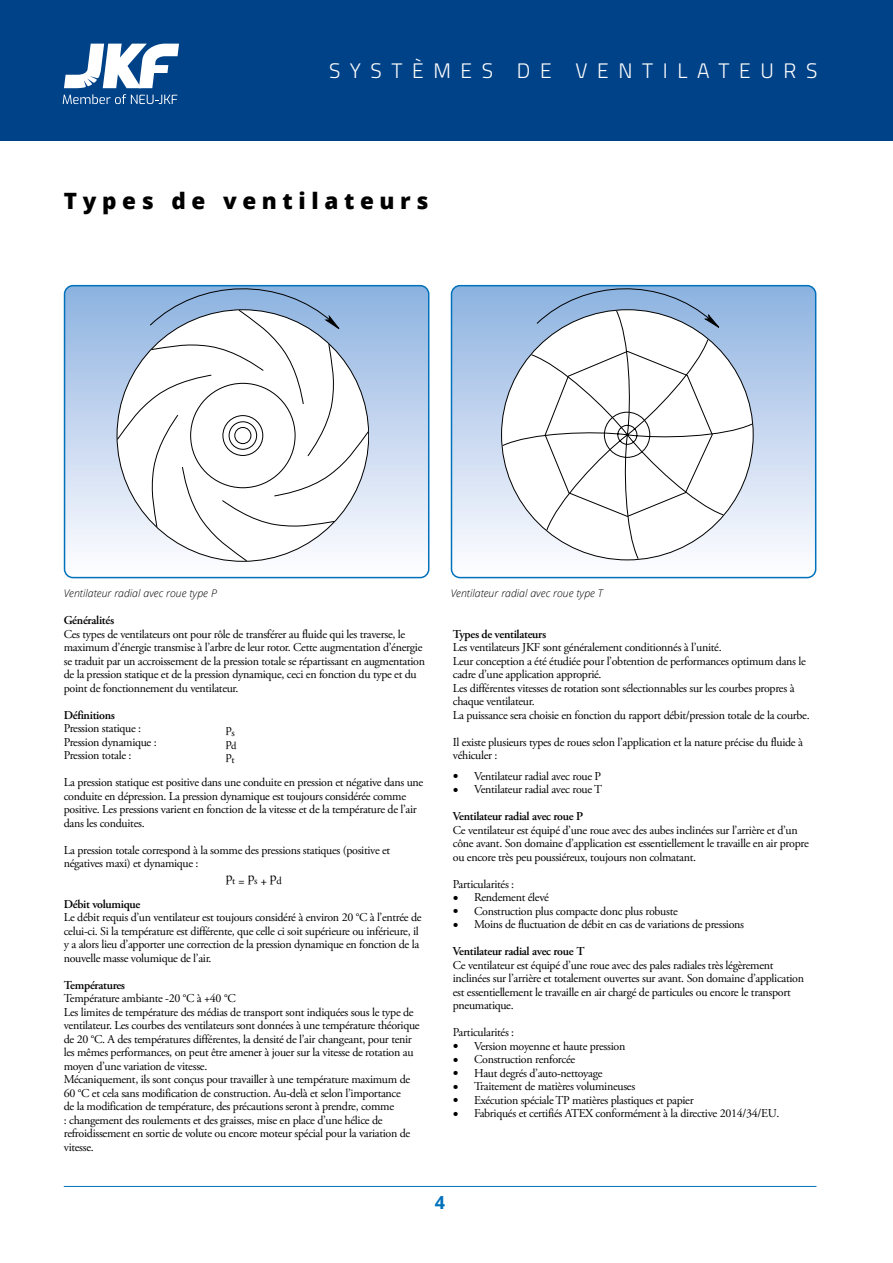
<style>
.page{position:relative;width:893px;height:1263px;background:#fff}
.page>*{position:absolute;margin:0;border:0;box-sizing:border-box;transform-origin:0 0}
.t1{font:800 22.5px "Open Sans";letter-spacing:.25em;color:#000}
.t2{font:300 21px "Titillium";letter-spacing:.46em;color:#fff}
.t3{font:700 18px "Open Sans";color:#0071bb}
.t4{font:13.5px "Adobe Garamond Pro";color:#000}
.t5{font:12px/13.5px "Adobe Garamond Pro";letter-spacing:-.025em;color:#000}
.t6{font:600 12px "Adobe Garamond Pro";letter-spacing:-.025em;color:#000}
.t7{font:italic 300 10.5px "Open Sans";color:#000}
.s1{font-size:15px}
</style>
<div class="page">
<hr style="left:64px;top:1186px;width:752px;height:1px;background:#0071bb">
<div style="left:0;top:0;width:893px;height:140px;background:#004288"></div>
<svg style="left:64px;top:44px;width:115px;height:44px"></svg>
<svg style="left:63px;top:94px;width:114px;height:10px"></svg>
<svg style="left:65px;top:286px;width:364px;height:292px"></svg>
<svg style="left:117px;top:289px;width:252px;height:272px"></svg>
<svg style="left:325px;top:315px;width:16px;height:15px"></svg>
<div style="left:64px;top:285px;width:365px;height:293px;border:2px solid #0071bb;border-radius:9px"></div>
<svg style="left:451px;top:286px;width:365px;height:292px"></svg>
<svg style="left:502px;top:289px;width:250px;height:270px"></svg>
<svg style="left:705px;top:314px;width:16px;height:15px"></svg>
<div style="left:451px;top:285px;width:365px;height:293px;border:2px solid #0071bb;border-radius:9px"></div>
<h2 class="t2" style="left:329px;top:55px;width:490px">SYSTÈMES DE VENTILATEURS</h2>
<h1 class="t1" style="left:64px;top:183px;width:366px">Types de ventilateurs</h1>
<p class="t7" style="left:64px;top:586px;width:155px">Ventilateur radial avec roue type P</p>
<p class="t7" style="left:451px;top:586px;width:154px">Ventilateur radial avec roue type T</p>
<p class="t6" style="left:64px;top:614px;width:52px">Généralités</p>
<p class="t5" style="left:64px;top:628px;width:363px">Ces types de ventilateurs ont pour rôle de transférer au fluide qui les traverse, le maximum d’énergie transmise à l’arbre de leur rotor. Cette augmentation d’énergie se traduit par un accroissement de la pression totale se répartissant en augmentation de la pression statique et de la pression dynamique, ceci en fonction du type et du point de fonctionnement du ventilateur.</p>
<p class="t6" style="left:64px;top:708px;width:53px">Définitions</p>
<p class="t5" style="left:64px;top:722px;width:79px">Pression statique :</p>
<p class="t5" style="left:226px;top:722px;width:11px">p<sub>s</sub></p>
<p class="t5" style="left:64px;top:736px;width:95px">Pression dynamique :</p>
<p class="t5" style="left:226px;top:736px;width:12px">p<sub>d</sub></p>
<p class="t5" style="left:64px;top:749px;width:69px">Pression totale :</p>
<p class="t5" style="left:226px;top:749px;width:11px">p<sub>t</sub></p>
<p class="t5" style="left:64px;top:776px;width:361px">La pression statique est positive dans une conduite en pression et négative dans une conduite en dépression. La pression dynamique est toujours considérée comme positive. Les pressions varient en fonction de la vitesse et de la température de l’air dans les conduites.</p>
<p class="t5" style="left:64px;top:844px;width:328px">La pression totale correspond à la somme des pressions statiques (positive et négatives maxi) et dynamique :</p>
<p class="t4" style="left:226px;top:868px;width:57px">p<sub>t</sub> = p<sub>s</sub> + p<sub>d</sub></p>
<p class="t6" style="left:64px;top:897px;width:78px">Débit volumique</p>
<p class="t5" style="left:64px;top:911px;width:359px">Le débit requis d’un ventilateur est toujours considéré à environ 20 °C à l’entrée de celui-ci. Si la température est différente, que celle ci soit supérieure ou inférieure, il y a alors lieu d’apporter une correction de la pression dynamique en fonction de la nouvelle masse volumique de l’air.</p>
<p class="t6" style="left:64px;top:978px;width:63px">Températures</p>
<p class="t5" style="left:64px;top:992px;width:357px">Température ambiante -20 °C à +40 °C<br>Les limites de température des médias de transport sont indiquées sous le type de ventilateur. Les courbes des ventilateurs sont données à une température théorique de 20 °C. A des températures différentes, la densité de l’air changeant, pour tenir les mêmes performances, on peut être amener à jouer sur la vitesse de rotation au moyen d’une variation de vitesse.<br>Mécaniquement, ils sont conçus pour travailler à une température maximum de 60 °C et cela sans modification de construction. Au-delà et selon l’importance<br>de la modification de température, des précautions seront à prendre, comme<br>: changement des roulements et des graisses, mise en place d’une hélice de refroidissement en sortie de volute ou encore moteur spécial pour la variation de vitesse.</p>
<p class="t6" style="left:453px;top:627px;width:95px">Types de ventilateurs</p>
<p class="t5" style="left:453px;top:641px;width:358px">Les ventilateurs JKF sont généralement conditionnés à l’unité.<br>Leur conception a été étudiée pour l’obtention de performances optimum dans le cadre d’une application approprié.<br>Les différentes vitesses de rotation sont sélectionnables sur les courbes propres à chaque ventilateur.<br>La puissance sera choisie en fonction du rapport débit/pression totale de la courbe.</p>
<p class="t5" style="left:453px;top:736px;width:352px">Il existe plusieurs types de roues selon l’application et la nature précise du fluide à véhiculer :</p>
<p class="t5" style="left:453px;top:769px;width:150px"><span class="s1">•</span> Ventilateur radial avec roue P</p>
<p class="t5" style="left:453px;top:783px;width:151px"><span class="s1">•</span> Ventilateur radial avec roue T</p>
<p class="t6" style="left:453px;top:809px;width:132px">Ventilateur radial avec roue P</p>
<p class="t5" style="left:453px;top:823px;width:357px">Ce ventilateur est équipé d’une roue avec des aubes inclinées sur l’arrière et d’un cône avant. Son domaine d’application est essentiellement le travaille en air propre ou encore très peu poussiéreux, toujours non colmatant.</p>
<p class="t5" style="left:453px;top:877px;width:63px">Particularités :</p>
<p class="t5" style="left:453px;top:891px;width:98px"><span class="s1">•</span> Rendement élevé</p>
<p class="t5" style="left:453px;top:904px;width:226px"><span class="s1">•</span> Construction plus compacte donc plus robuste</p>
<p class="t5" style="left:453px;top:918px;width:293px"><span class="s1">•</span> Moins de fluctuation de débit en cas de variations de pressions</p>
<p class="t6" style="left:453px;top:944px;width:133px">Ventilateur radial avec roue T</p>
<p class="t5" style="left:453px;top:958px;width:353px">Ce ventilateur est équipé d’une roue avec des pales radiales très légèrement inclinées sur l’arrière et totalement ouvertes sur avant. Son domaine d’application est essentiellement le travaille en air chargé de particules ou encore le transport pneumatique.</p>
<p class="t5" style="left:453px;top:1026px;width:63px">Particularités :</p>
<p class="t5" style="left:453px;top:1039px;width:174px"><span class="s1">•</span> Version moyenne et haute pression</p>
<p class="t5" style="left:453px;top:1053px;width:124px"><span class="s1">•</span> Construction renforcée</p>
<p class="t5" style="left:453px;top:1066px;width:151px"><span class="s1">•</span> Haut degrés d’auto-nettoyage</p>
<p class="t5" style="left:453px;top:1080px;width:184px"><span class="s1">•</span> Traitement de matières volumineuses</p>
<p class="t5" style="left:453px;top:1093px;width:242px"><span class="s1">•</span> Exécution spéciale TP matières plastiques et papier</p>
<p class="t5" style="left:453px;top:1107px;width:328px"><span class="s1">•</span> Fabriqués et certifiés ATEX conformément à la directive 2014/34/EU.</p>
<h3 class="t3" style="left:435px;top:1189px;width:12px">4</h3>
</div>
